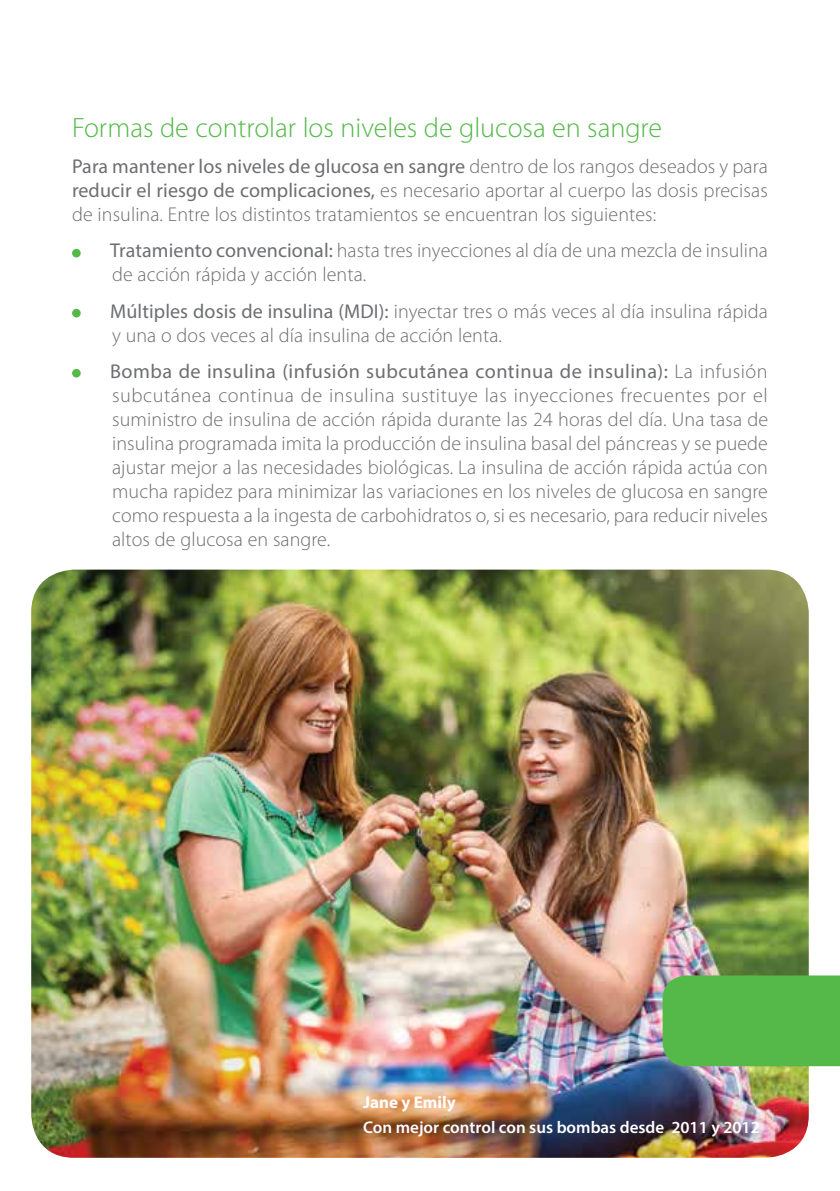
<style>
.page{position:relative;width:840px;height:1191px;background:#fff}
.page>*{position:absolute;margin:0;border:0;box-sizing:border-box;transform-origin:0 0}
.t1{font:300 28px "Myriad Pro";color:#54b948}
.t2{font:300 20px/24px "Myriad Pro";letter-spacing:.005em;color:#6d6e71;text-align:justify}
.t3{font:600 17px "Myriad Pro";color:#fff}
.t4{font:700 17px "Myriad Pro";color:#fff}
.s1{font-weight:400}
</style>
<div class="page">
<img style="left:31px;top:569px;width:777px;height:588px">
<div style="left:72px;top:249px;width:9px;height:8px;background:#54b948;border-radius:50%"></div>
<div style="left:72px;top:309px;width:9px;height:8px;background:#54b948;border-radius:50%"></div>
<div style="left:72px;top:369px;width:9px;height:8px;background:#54b948;border-radius:50%"></div>
<div style="left:662px;top:975px;width:177px;height:91px;background:#54b948"></div>
<h1 class="t1" style="left:72px;top:113px;width:591px">Formas de controlar los niveles de glucosa en sangre</h1>
<p class="t2" style="left:72px;top:155px;width:696px"><span class="s1">Para mantener los niveles de glucosa en sangre</span> dentro de los rangos deseados y para <span class="s1">reducir el riesgo de complicaciones,</span> es necesario aportar al cuerpo las dosis precisas de insulina. Entre los distintos tratamientos se encuentran los siguientes:</p>
<p class="t2" style="left:110px;top:239px;width:659px"><span class="s1">Tratamiento convencional:</span> hasta tres inyecciones al día de una mezcla de insulina de acción rápida y acción lenta.</p>
<p class="t2" style="left:110px;top:299px;width:659px"><span class="s1">Múltiples dosis de insulina (MDI):</span> inyectar tres o más veces al día insulina rápida y una o dos veces al día insulina de acción lenta.</p>
<p class="t2" style="left:110px;top:359px;width:659px"><span class="s1">Bomba de insulina (infusión subcutánea continua de insulina):</span> La infusión subcutánea continua de insulina sustituye las inyecciones frecuentes por el suministro de insulina de acción rápida durante las 24 horas del día. Una tasa de insulina programada imita la producción de insulina basal del páncreas y se puede ajustar mejor a las necesidades biológicas. La insulina de acción rápida actúa con mucha rapidez para minimizar las variaciones en los niveles de glucosa en sangre como respuesta a la ingesta de carbohidratos o, si es necesario, para reducir niveles altos de glucosa en sangre.</p>
<p class="t4" style="left:363px;top:1091px;width:94px">Jane y Emily</p>
<p class="t3" style="left:363px;top:1116px;width:398px">Con mejor control con sus bombas desde 2011 y 2012</p>
</div>
